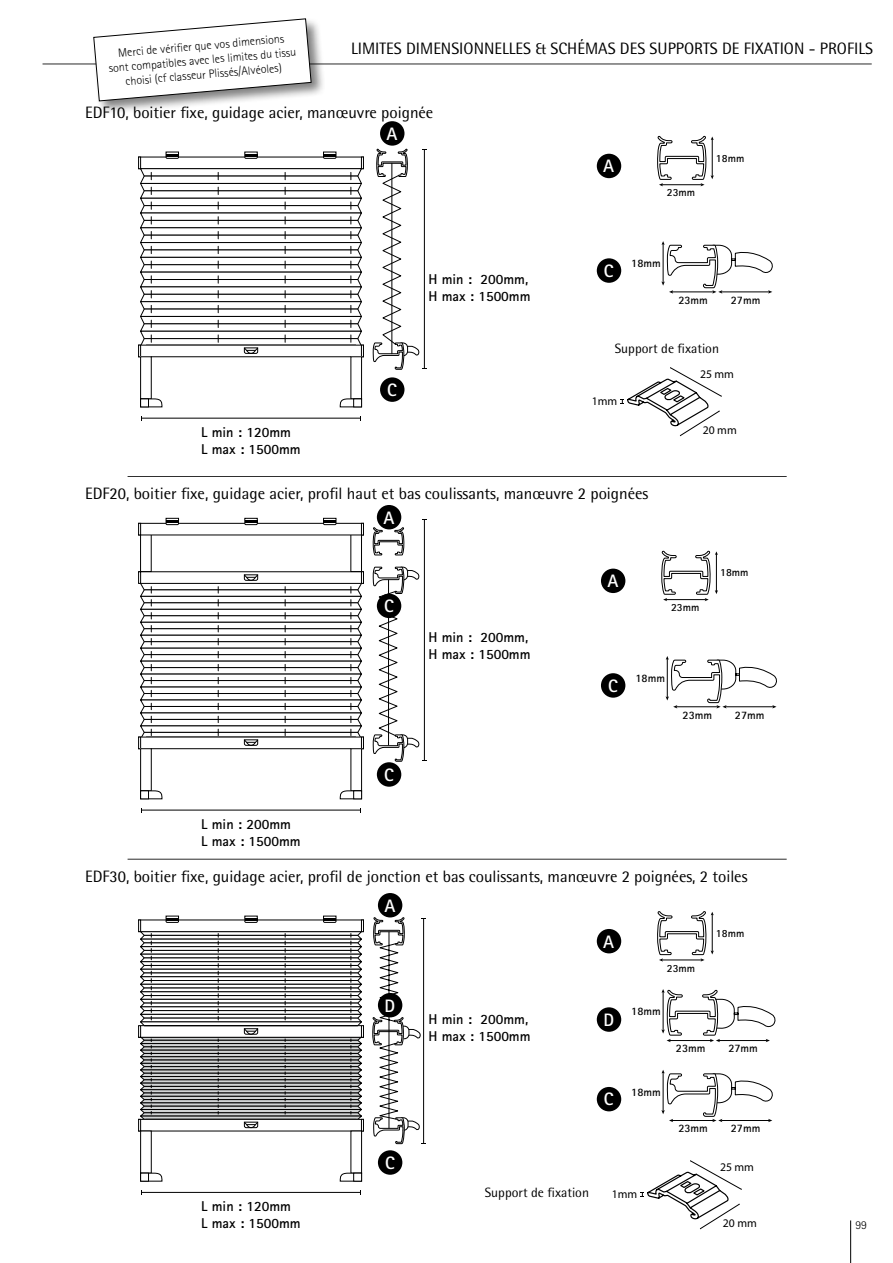
<style>
.page{position:relative;width:893px;height:1263px;background:#fff}
.page>*{position:absolute;margin:0;border:0;box-sizing:border-box;transform-origin:0 0}
.t1{font:700 18px "Rotis Sans Serif Pro";color:#fff}
.t2{font:16.5px "Rotis Semi Sans Pro";color:#000}
.t3{font:700 14.25px/17.1px "Rotis Sans Serif";color:#000}
.t4{font:13.5px "Rotis Semi Sans Pro";color:#000}
.t5{font:300 12px/14.4px "Rotis Sans Serif Pro";color:#000;text-align:center}
.t6{font:11.7px "Myriad Pro";color:#000}
.t7{font:700 11.4px "Rotis Sans Serif";color:#000}
.t8{font:700 10.95px "Rotis Sans Serif";color:#000}
</style>
<div class="page">
<hr style="left:850px;top:1220px;width:1px;height:43px;background:#000">
<svg style="left:372px;top:916px;width:54px;height:229px"></svg>
<svg style="left:138px;top:915px;width:226px;height:216px"></svg>
<div style="left:140px;top:1131px;width:12px;height:42px;border:1px solid #000"></div>
<svg style="left:140px;top:1172px;width:23px;height:10px"></svg>
<div style="left:141px;top:1173px;width:8px;height:8px;background:#fff"></div>
<div style="left:140px;top:1173px;width:9px;height:8px;border:1px solid #000"></div>
<div style="left:351px;top:1131px;width:11px;height:42px;border:1px solid #000"></div>
<svg style="left:339px;top:1172px;width:23px;height:10px"></svg>
<div style="left:354px;top:1173px;width:8px;height:8px;background:#fff"></div>
<div style="left:353px;top:1173px;width:9px;height:8px;border:1px solid #000"></div>
<hr style="left:141px;top:1192px;width:220px;height:1px;background:#000">
<hr style="left:128px;top:476px;width:659px;height:1px;background:#000">
<hr style="left:128px;top:859px;width:659px;height:1px;background:#000">
<div style="left:378px;top:893px;width:24px;height:24px;background:#000;border-radius:50%"></div>
<div style="left:378px;top:993px;width:24px;height:24px;background:#000;border-radius:50%"></div>
<div style="left:378px;top:1150px;width:24px;height:25px;background:#000;border-radius:50%"></div>
<div style="left:380px;top:121px;width:24px;height:25px;background:#000;border-radius:50%"></div>
<div style="left:380px;top:377px;width:24px;height:25px;background:#000;border-radius:50%"></div>
<hr style="left:141px;top:418px;width:220px;height:1px;background:#000">
<svg style="left:372px;top:148px;width:55px;height:222px"></svg>
<hr style="left:391px;top:163px;width:1px;height:191px;background:#000">
<div style="left:140px;top:356px;width:12px;height:43px;border:1px solid #000"></div>
<svg style="left:140px;top:398px;width:23px;height:10px"></svg>
<div style="left:141px;top:399px;width:7px;height:8px;background:#fff"></div>
<div style="left:140px;top:398px;width:9px;height:9px;border:1px solid #000"></div>
<div style="left:350px;top:356px;width:12px;height:43px;border:1px solid #000"></div>
<svg style="left:339px;top:398px;width:23px;height:10px"></svg>
<div style="left:354px;top:399px;width:8px;height:8px;background:#fff"></div>
<div style="left:353px;top:398px;width:9px;height:9px;border:1px solid #000"></div>
<svg style="left:138px;top:151px;width:226px;height:206px"></svg>
<div style="left:377px;top:505px;width:24px;height:24px;background:#000;border-radius:50%"></div>
<div style="left:377px;top:762px;width:24px;height:25px;background:#000;border-radius:50%"></div>
<hr style="left:424px;top:519px;width:1px;height:242px;background:#000">
<svg style="left:138px;top:571px;width:226px;height:178px"></svg>
<div style="left:140px;top:748px;width:12px;height:43px;border:1px solid #000"></div>
<svg style="left:149px;top:790px;width:14px;height:9px"></svg>
<div style="left:140px;top:790px;width:9px;height:9px;border:1px solid #000"></div>
<div style="left:351px;top:748px;width:11px;height:43px;border:1px solid #000"></div>
<svg style="left:339px;top:790px;width:14px;height:9px"></svg>
<div style="left:353px;top:790px;width:9px;height:9px;border:1px solid #000"></div>
<div style="left:350px;top:529px;width:12px;height:43px;border:1px solid #000"></div>
<div style="left:140px;top:529px;width:12px;height:43px;border:1px solid #000"></div>
<div style="left:139px;top:523px;width:224px;height:12px;background:#fff"></div>
<div style="left:138px;top:523px;width:226px;height:12px;border:1px solid #000"></div>
<svg style="left:138px;top:523px;width:3px;height:12px"></svg>
<svg style="left:165px;top:518px;width:14px;height:7px"></svg>
<svg style="left:244px;top:518px;width:14px;height:7px"></svg>
<svg style="left:323px;top:518px;width:14px;height:7px"></svg>
<svg style="left:361px;top:523px;width:3px;height:12px"></svg>
<svg style="left:372px;top:527px;width:55px;height:235px"></svg>
<hr style="left:141px;top:810px;width:220px;height:1px;background:#000">
<div style="left:377px;top:594px;width:24px;height:24px;background:#000;border-radius:50%"></div>
<svg style="left:657px;top:135px;width:57px;height:51px"></svg>
<svg style="left:657px;top:911px;width:57px;height:50px"></svg>
<div style="left:597px;top:154px;width:24px;height:24px;background:#000;border-radius:50%"></div>
<div style="left:597px;top:929px;width:24px;height:24px;background:#000;border-radius:50%"></div>
<div style="left:597px;top:258px;width:24px;height:25px;background:#000;border-radius:50%"></div>
<div style="left:597px;top:1087px;width:24px;height:24px;background:#000;border-radius:50%"></div>
<div style="left:597px;top:1007px;width:24px;height:25px;background:#000;border-radius:50%"></div>
<svg style="left:661px;top:241px;width:112px;height:53px"></svg>
<svg style="left:661px;top:1070px;width:112px;height:52px"></svg>
<svg style="left:661px;top:989px;width:115px;height:53px"></svg>
<svg style="left:621px;top:367px;width:101px;height:69px"></svg>
<svg style="left:641px;top:1160px;width:101px;height:69px"></svg>
<svg style="left:661px;top:550px;width:57px;height:51px"></svg>
<div style="left:601px;top:569px;width:24px;height:24px;background:#000;border-radius:50%"></div>
<div style="left:601px;top:673px;width:24px;height:25px;background:#000;border-radius:50%"></div>
<svg style="left:666px;top:656px;width:111px;height:52px"></svg>
<hr style="left:43px;top:64px;width:829px;height:1px;background:#000">
<div style="left:92px;top:17px;width:234px;height:98px;background:#000;opacity:.5"></div>
<svg style="left:93px;top:18px;width:219px;height:83px"></svg>
<p class="t5" style="left:118px;top:46px;width:168px;rotate:-5deg">Merci de vérifi er que vos dimensions</p>
<p class="t2" style="left:351px;top:39px;width:523px">LIMITES DIMENSIONNELLES &amp; SCHÉMAS DES SUPPORTS DE FIXATION - PROFILS</p>
<p class="t5" style="left:108px;top:61px;width:190px;rotate:-5deg">sont compatibles avec les limites du tissu choisi (cf classeur Plissés/Alvéoles)</p>
<p class="t2" style="left:85px;top:102px;width:350px">EDF10, boitier fixe, guidage acier, manœuvre poignée</p>
<p class="t3" style="left:201px;top:423px;width:101px">L min : 120mm<br>L max : 1500mm</p>
<p class="t1" style="left:387px;top:122px;width:12px">A</p>
<p class="t1" style="left:387px;top:378px;width:11px">C</p>
<p class="t3" style="left:428px;top:270px;width:104px">H min : 200mm,<br>H max : 1500mm</p>
<p class="t1" style="left:603px;top:155px;width:12px">A</p>
<p class="t8" style="left:667px;top:186px;width:30px">23mm</p>
<p class="t8" style="left:716px;top:151px;width:30px">18mm</p>
<p class="t1" style="left:604px;top:259px;width:11px">C</p>
<p class="t7" style="left:631px;top:256px;width:31px">18mm</p>
<p class="t7" style="left:678px;top:293px;width:31px">23mm</p>
<p class="t7" style="left:731px;top:293px;width:31px">27mm</p>
<p class="t4" style="left:615px;top:340px;width:106px">Support de fixation</p>
<p class="t6" style="left:700px;top:367px;width:35px">25 mm</p>
<p class="t6" style="left:592px;top:394px;width:27px">1mm</p>
<p class="t6" style="left:703px;top:423px;width:35px">20 mm</p>
<p class="t2" style="left:85px;top:484px;width:565px">EDF20, boitier fixe, guidage acier, profil haut et bas coulissants, manœuvre 2 poignées</p>
<p class="t3" style="left:201px;top:815px;width:101px">L min : 200mm<br>L max : 1500mm</p>
<p class="t1" style="left:383px;top:506px;width:12px">A</p>
<p class="t1" style="left:384px;top:595px;width:11px">C</p>
<p class="t3" style="left:428px;top:628px;width:104px">H min : 200mm,<br>H max : 1500mm</p>
<p class="t1" style="left:384px;top:763px;width:11px">C</p>
<p class="t1" style="left:607px;top:570px;width:12px">A</p>
<p class="t8" style="left:671px;top:601px;width:30px">23mm</p>
<p class="t8" style="left:720px;top:566px;width:30px">18mm</p>
<p class="t1" style="left:608px;top:674px;width:11px">C</p>
<p class="t7" style="left:635px;top:671px;width:31px">18mm</p>
<p class="t7" style="left:683px;top:707px;width:31px">23mm</p>
<p class="t7" style="left:735px;top:707px;width:31px">27mm</p>
<p class="t2" style="left:85px;top:866px;width:664px">EDF30, boitier fixe, guidage acier, profil de jonction et bas coulissants, manœuvre 2 poignées, 2 toiles</p>
<p class="t1" style="left:384px;top:894px;width:12px">A</p>
<p class="t3" style="left:201px;top:1197px;width:101px">L min : 120mm<br>L max : 1500mm</p>
<p class="t1" style="left:385px;top:994px;width:12px">D</p>
<p class="t1" style="left:385px;top:1151px;width:11px">C</p>
<p class="t3" style="left:428px;top:1010px;width:104px">H min : 200mm,<br>H max : 1500mm</p>
<p class="t4" style="left:485px;top:1185px;width:106px">Support de fixation</p>
<p class="t1" style="left:603px;top:930px;width:12px">A</p>
<p class="t8" style="left:716px;top:926px;width:30px">18mm</p>
<p class="t8" style="left:667px;top:961px;width:30px">23mm</p>
<p class="t1" style="left:603px;top:1008px;width:12px">D</p>
<p class="t7" style="left:631px;top:1004px;width:31px">18mm</p>
<p class="t7" style="left:676px;top:1041px;width:31px">23mm</p>
<p class="t7" style="left:728px;top:1041px;width:31px">27mm</p>
<p class="t1" style="left:604px;top:1088px;width:11px">C</p>
<p class="t7" style="left:631px;top:1085px;width:31px">18mm</p>
<p class="t7" style="left:678px;top:1121px;width:31px">23mm</p>
<p class="t7" style="left:731px;top:1121px;width:31px">27mm</p>
<p class="t6" style="left:720px;top:1160px;width:35px">25 mm</p>
<p class="t6" style="left:612px;top:1187px;width:27px">1mm</p>
<p class="t6" style="left:723px;top:1216px;width:35px">20 mm</p>
<p class="t5" style="left:855px;top:1218px;width:13px">99</p>
</div>
